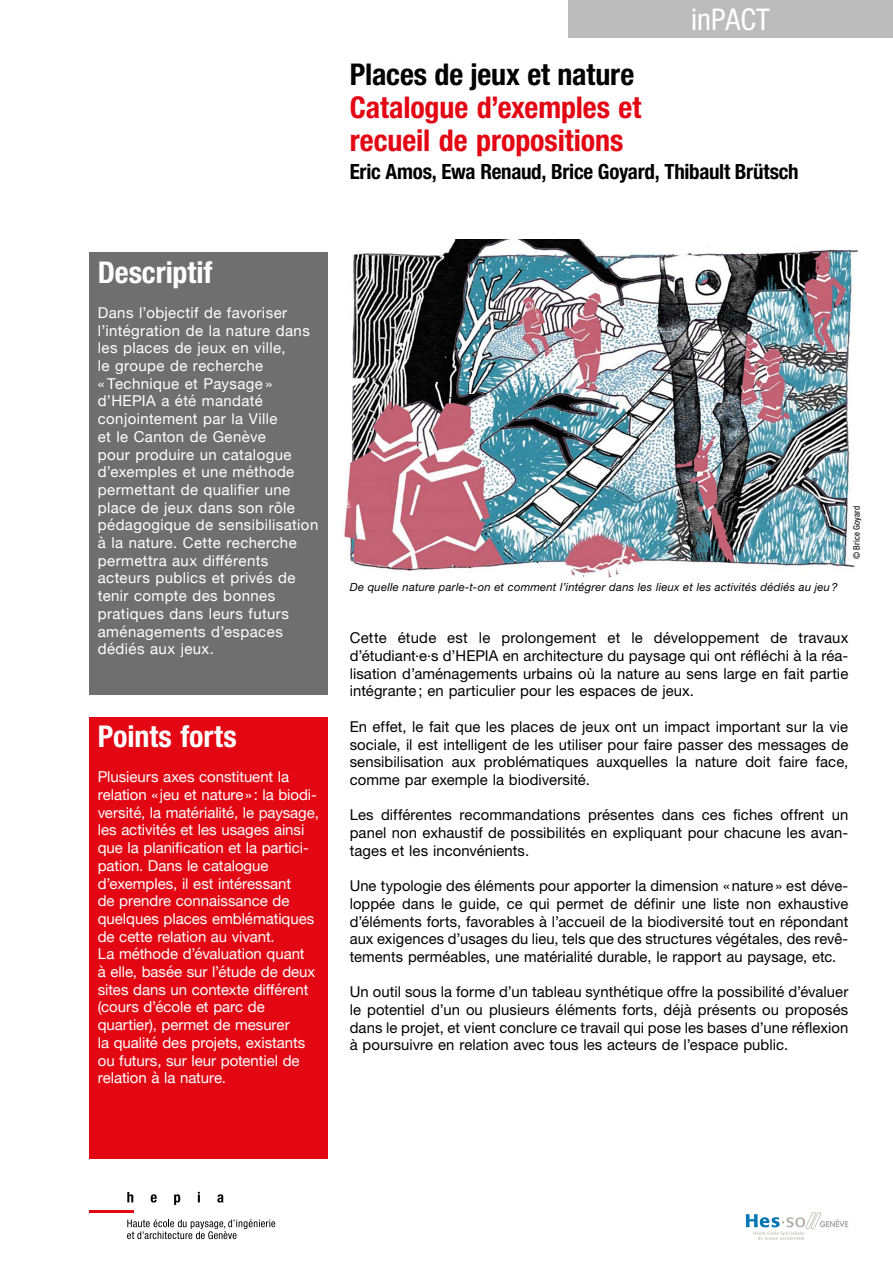
<style>
.page{position:relative;width:893px;height:1263px;background:#fff}
.page>*{position:absolute;margin:0;border:0;box-sizing:border-box;transform-origin:0 0}
.t1{font:700 condensed 30px/33px "Helvetica Neue";letter-spacing:-.005em;color:#e30613}
.t2{font:700 condensed 30px "Helvetica Neue";color:#fff}
.t3{font:700 condensed 30px "Helvetica Neue";letter-spacing:-.005em;color:#000}
.t4{font:condensed 30px "Helvetica Neue";color:#fff}
.t5{font:700 condensed 21px "Helvetica Neue";letter-spacing:-.01em;color:#000}
.t6{font:15px/17.7px "Helvetica Neue";letter-spacing:.005em;color:#000;text-align:justify}
.t7{font:15px/17.7px "Helvetica Neue";letter-spacing:.005em;color:#fff}
.t8{font:15px/17.7px "Helvetica Neue";letter-spacing:.025em;color:#fff}
.t9{font:italic 11.25px "Helvetica Neue";letter-spacing:.02em;color:#000}
.t10{font:condensed 9px "Helvetica Neue";letter-spacing:.02em;color:#000}
</style>
<div class="page">
<div style="left:89px;top:253px;width:238px;height:442px;background:#706f6f"></div>
<div style="left:89px;top:717px;width:238px;height:442px;background:#e30613"></div>
<div style="left:568px;top:0;width:325px;height:37px;background:#bcbcbc"></div>
<hr style="left:89px;top:1209px;width:44px;height:3px;background:#e30613">
<svg style="left:127px;top:1219px;width:148px;height:20px"></svg>
<svg style="left:127px;top:1192px;width:6px;height:10px"></svg>
<svg style="left:151px;top:1194px;width:6px;height:8px"></svg>
<svg style="left:174px;top:1194px;width:6px;height:11px"></svg>
<svg style="left:198px;top:1192px;width:2px;height:10px"></svg>
<svg style="left:217px;top:1194px;width:6px;height:8px"></svg>
<svg style="left:746px;top:1212px;width:102px;height:28px"></svg>
<img style="left:343px;top:239px;width:515px;height:339px">
<h1 class="t2" style="left:98px;top:254px;width:116px">Descriptif</h1>
<p class="t8" style="left:98px;top:305px;width:222px">Dans l’objectif de favoriser l’intégration de la nature dans les places de jeux en ville,<br>le groupe de recherche<br>« Technique et Paysage » d’HEPIA a été mandaté conjointement par la Ville<br>et le Canton de Genève<br>pour produire un catalogue d’exemples et une méthode permettant de qualifier une place de jeux dans son rôle pédagogique de sensibilisation à la nature. Cette recherche permettra aux différents acteurs publics et privés de tenir compte des bonnes pratiques dans leurs futurs aménagements d’espaces dédiés aux jeux.</p>
<h1 class="t2" style="left:98px;top:718px;width:140px">Points forts</h1>
<p class="t7" style="left:98px;top:769px;width:223px">Plusieurs axes constituent la relation «jeu et nature»: la biodi&shy;versité, la matérialité, le paysage, les activités et les usages ainsi que la planification et la partici&shy;pation. Dans le catalogue d’exemples, il est intéressant<br>de prendre connaissance de quelques places emblématiques de cette relation au vivant.<br>La méthode d’évaluation quant<br>à elle, basée sur l’étude de deux sites dans un contexte différent (cours d’école et parc de quartier), permet de mesurer<br>la qualité des projets, existants ou futurs, sur leur potentiel de relation à la nature.</p>
<h1 class="t4" style="left:691px;top:2px;width:80px">inPACT</h1>
<h1 class="t3" style="left:350px;top:56px;width:286px">Places de jeux et nature</h1>
<h1 class="t1" style="left:350px;top:90px;width:293px">Catalogue d’exemples et recueil de propositions</h1>
<h2 class="t5" style="left:350px;top:159px;width:450px">Eric Amos, Ewa Renaud, Brice Goyard, Thibault Brütsch</h2>
<p class="t9" style="left:350px;top:580px;width:490px">De quelle nature parle-t-on et comment l’intégrer dans les lieux et les activités dédiés au jeu?</p>
<p class="t10" style="left:851px;top:559px;width:55px;rotate:-90deg">© Brice Goyard</p>
<p class="t6" style="left:350px;top:629px;width:500px">Cette étude est le prolongement et le développement de travaux d’étudiant·e·s d’HEPIA en architecture du paysage qui ont réfléchi à la réa&shy;lisation d’aménagements urbains où la nature au sens large en fait partie intégrante; en particulier pour les espaces de jeux.</p>
<p class="t6" style="left:350px;top:717px;width:500px">En effet, le fait que les places de jeux ont un impact important sur la vie sociale, il est intelligent de les utiliser pour faire passer des messages de sensibilisation aux problématiques auxquelles la nature doit faire face, comme par exemple la biodiversité.</p>
<p class="t6" style="left:350px;top:806px;width:500px">Les différentes recommandations présentes dans ces fiches offrent un panel non exhaustif de possibilités en expliquant pour chacune les avan&shy;tages et les inconvénients.</p>
<p class="t6" style="left:350px;top:877px;width:500px">Une typologie des éléments pour apporter la dimension «nature» est déve&shy;loppée dans le guide, ce qui permet de définir une liste non exhaustive d’éléments forts, favorables à l’accueil de la biodiversité tout en répondant aux exigences d’usages du lieu, tels que des structures végétales, des revê&shy;tements perméables, une matérialité durable, le rapport au paysage, etc.</p>
<p class="t6" style="left:350px;top:983px;width:500px">Un outil sous la forme d’un tableau synthétique offre la possibilité d’évaluer le potentiel d’un ou plusieurs éléments forts, déjà présents ou proposés dans le projet, et vient conclure ce travail qui pose les bases d’une réflexion à poursuivre en relation avec tous les acteurs de l’espace public.</p>
</div>
